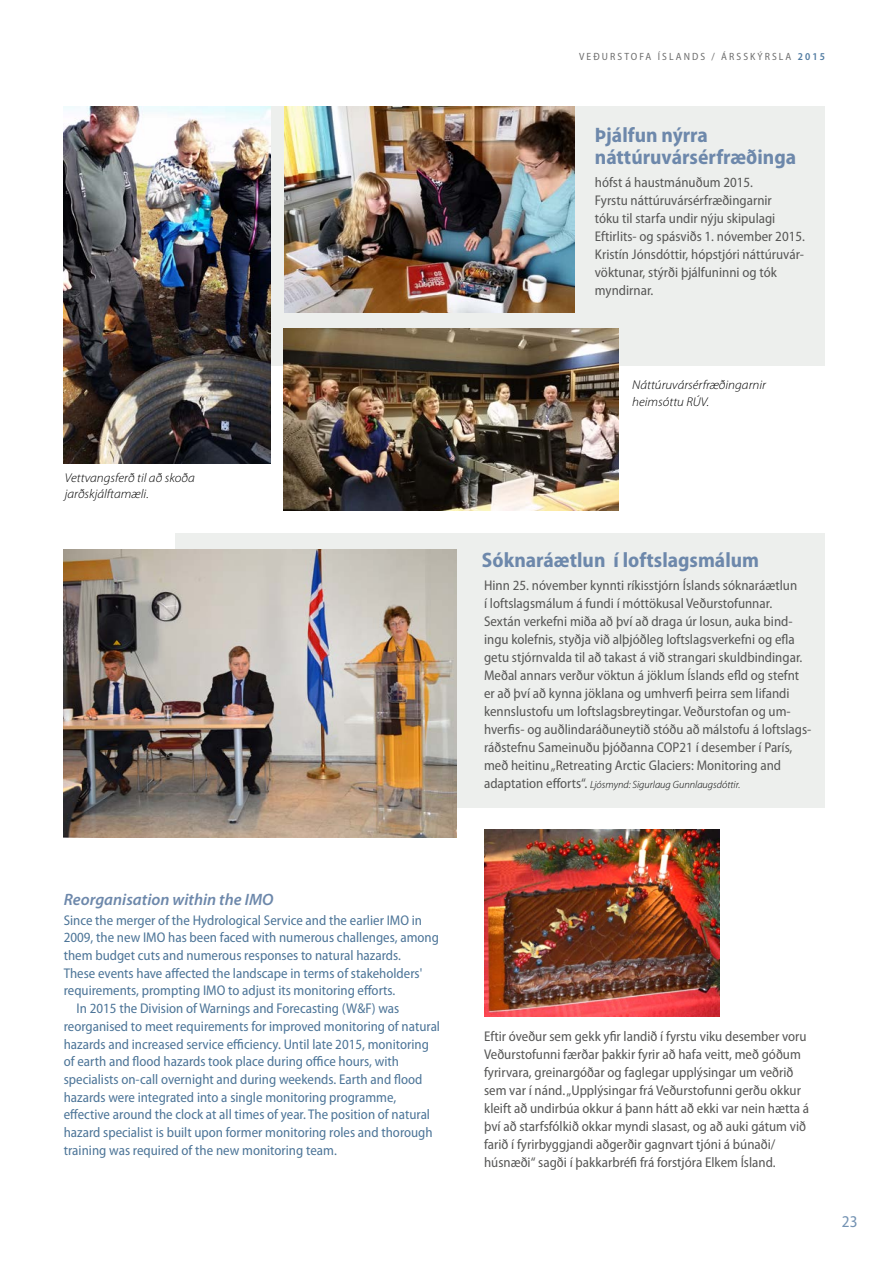
<style>
.page{position:relative;width:893px;height:1263px;background:#fff}
.page>*{position:absolute;margin:0;border:0;box-sizing:border-box;transform-origin:0 0}
.t1{font:700 semi-condensed 21px/22.5px "Myriad Pro";color:#6d88ab}
.t2{font:italic 600 16.5px "Myriad Pro";color:#6d88ab}
.t3{font:semi-condensed 16.5px "Myriad Pro";color:#7392b3}
.t4{font:semi-condensed 14.1px/18px "Myriad Pro";color:#575756}
.t5{font:semi-condensed 14.1px "Myriad Pro";color:#4d7598}
.t6{font:italic 300 12.75px/16.5px "Myriad Pro";color:#000;scale:1.05 1}
.t7{font:italic 300 10.5px "Myriad Pro";color:#000}
.t8{font:semi-condensed 10.5px "Myriad Pro";letter-spacing:.2em;color:#6f6f6f}
.s1{font-weight:600;color:#517ba1}
.s2{font-weight:400;font-style:normal;font-stretch:semi-condensed;font-size:14.1px;color:#575756}
</style>
<div class="page">
<div style="left:176px;top:533px;width:649px;height:275px;background:#edefed"></div>
<div style="left:228px;top:106px;width:597px;height:260px;background:#edefed"></div>
<img style="left:284px;top:328px;width:334px;height:182px">
<img style="left:63px;top:550px;width:394px;height:288px">
<img style="left:284px;top:106px;width:290px;height:207px">
<img style="left:64px;top:106px;width:206px;height:357px">
<img style="left:484px;top:830px;width:235px;height:186px">
<p class="t6" style="left:65px;top:470px;width:125px">Vettvangsferð til að skoða jarðskjálftamæli.</p>
<p class="t2" style="left:64px;top:891px;width:211px">Reorganisation within the IMO</p>
<p class="t5" style="left:64px;top:912px;width:360px">Since the merger of the Hydrological Service and the earlier IMO in</p>
<p class="t5" style="left:64px;top:930px;width:377px">2009, the new IMO has been faced with numerous challenges, among</p>
<p class="t5" style="left:64px;top:948px;width:339px">them budget cuts and numerous responses to natural hazards.</p>
<p class="t5" style="left:64px;top:965px;width:360px">These events have affected the landscape in terms of stakeholders'</p>
<p class="t5" style="left:64px;top:983px;width:333px">requirements, prompting IMO to adjust its monitoring efforts.</p>
<p class="t5" style="left:77px;top:1001px;width:324px">In 2015 the Division of Warnings and Forecasting (W&amp;F) was</p>
<p class="t5" style="left:64px;top:1018px;width:378px">reorganised to meet requirements for improved monitoring of natural</p>
<p class="t5" style="left:64px;top:1036px;width:367px">hazards and increased service efficiency. Until late 2015, monitoring</p>
<p class="t5" style="left:64px;top:1054px;width:337px">of earth and flood hazards took place during office hours, with</p>
<p class="t5" style="left:64px;top:1071px;width:360px">specialists on-call overnight and during weekends. Earth and flood</p>
<p class="t5" style="left:64px;top:1089px;width:334px">hazards were integrated into a single monitoring programme,</p>
<p class="t5" style="left:64px;top:1107px;width:368px">effective around the clock at all times of year. The position of natural</p>
<p class="t5" style="left:64px;top:1125px;width:370px">hazard specialist is built upon former monitoring roles and thorough</p>
<p class="t5" style="left:64px;top:1142px;width:275px">training was required of the new monitoring team.</p>
<p class="t8" style="left:579px;top:50px;width:247px">VEÐURSTOFA ÍSLANDS / ÁRSSKÝRSLA <span class="s1">2015</span></p>
<h1 class="t1" style="left:595px;top:124px;width:203px">Þjálfun nýrra náttúruvársérfræðinga</h1>
<p class="t4" style="left:595px;top:173px;width:212px">hófst á haustmánuðum 2015.<br>Fyrstu náttúruvársérfræðingarnir<br>tóku til starfa undir nýju skipulagi Eftirlits- og spásviðs 1. nóvember 2015.<br>Kristín Jónsdóttir, hópstjóri náttúruvár&shy;vöktunar, stýrði þjálfuninni og tók myndirnar.</p>
<p class="t6" style="left:632px;top:377px;width:129px">Náttúruvársérfræðingarnir heimsóttu RÚV.</p>
<h1 class="t1" style="left:482px;top:549px;width:279px">Sóknaráætlun í loftslagsmálum</h1>
<p class="t4" style="left:484px;top:576px;width:329px">Hinn 25. nóvember kynnti ríkisstjórn Íslands sóknaráætlun<br>í loftslagsmálum á fundi í móttökusal Veðurstofunnar.<br>Sextán verkefni miða að því að draga úr losun, auka bind&shy;ingu kolefnis, styðja við alþjóðleg loftslagsverkefni og efla getu stjórnvalda til að takast á við strangari skuldbindingar.<br>Meðal annars verður vöktun á jöklum Íslands efld og stefnt er að því að kynna jöklana og umhverfi þeirra sem lifandi kennslustofu um loftslagsbreytingar. Veðurstofan og um&shy;hverfis- og auðlindaráðuneytið stóðu að málstofu á loftslags&shy;ráðstefnu Sameinuðu þjóðanna COP21 í desember í París, með heitinu „Retreating Arctic Glaciers: Monitoring and</p>
<p class="t7" style="left:484px;top:778px;width:258px"><span class="s2">adaptation efforts“.</span> Ljósmynd: Sigurlaug Gunnlaugsdóttir.</p>
<p class="t4" style="left:484px;top:1028px;width:327px">Eftir óveður sem gekk yfir landið í fyrstu viku desember voru Veðurstofunni færðar þakkir fyrir að hafa veitt, með góðum fyrirvara, greinargóðar og faglegar upplýsingar um veðrið sem var í nánd. „Upplýsingar frá Veðurstofunni gerðu okkur kleift að undirbúa okkur á þann hátt að ekki var nein hætta á því að starfsfólkið okkar myndi slasast, og að auki gátum við farið í fyrirbyggjandi aðgerðir gagnvart tjóni á búnaði/ húsnæði“ sagði í þakkarbréfi frá forstjóra Elkem Ísland.</p>
<p class="t3" style="left:842px;top:1213px;width:17px">23</p>
</div>
